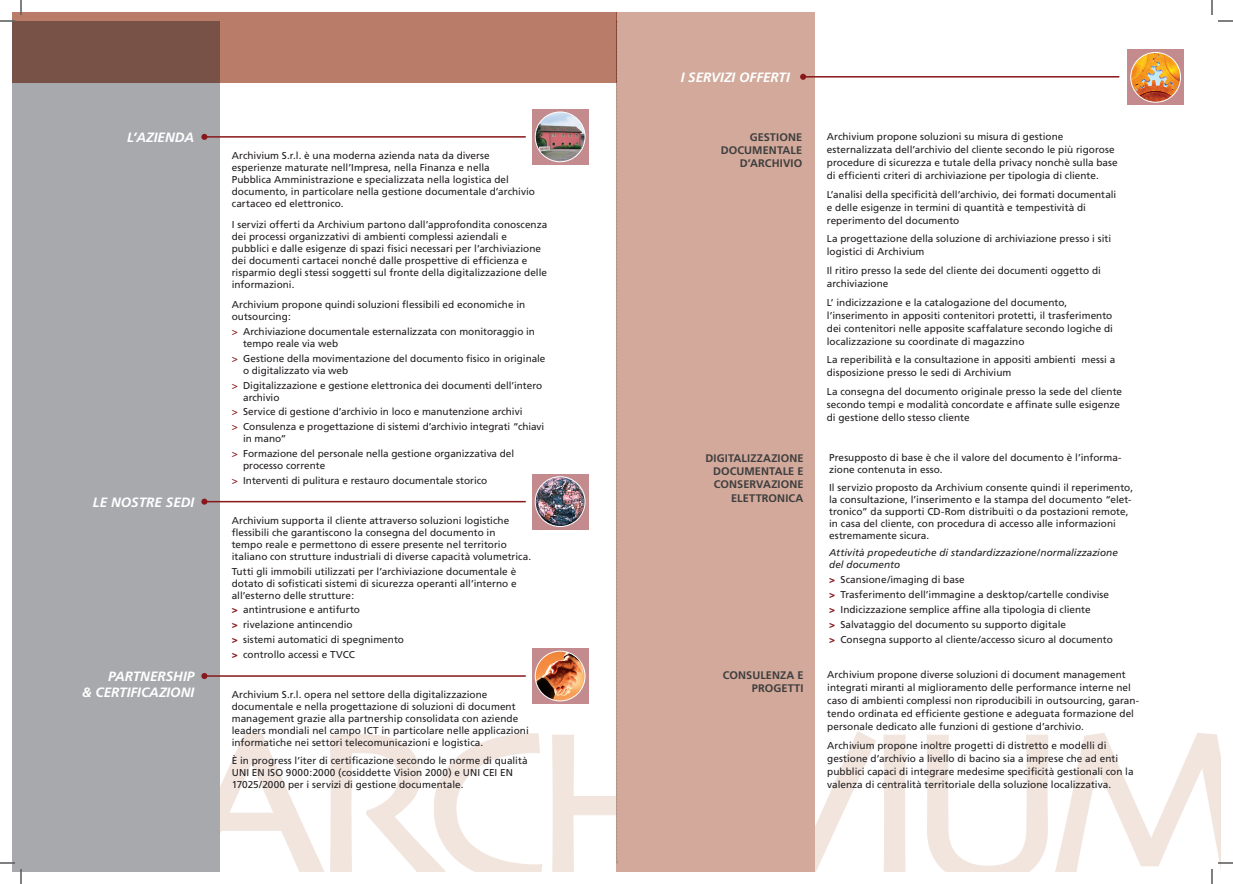
<style>
.page{position:relative;width:1233px;height:884px;background:#fff}
.page>*{position:absolute;margin:0;border:0;box-sizing:border-box;transform-origin:0 0}
.t1{font:italic 700 13.5px/16.2px "Frutiger";color:#fff;text-align:right}
.t2{font:700 11px/13.2px "Frutiger";letter-spacing:.01em;color:#3e3e3f;text-align:right}
.t3{font:10px/12px "Frutiger";color:#231f20}
.t4{font:italic 10px/12px "Frutiger";letter-spacing:.005em;color:#231f20}
.s1{color:#88181b}
.s2{font-weight:900;color:#88181b}
</style>
<div class="page">
<img style="left:219px;top:598px;width:1001px;height:273px">
<div style="left:12px;top:21px;width:207px;height:850px;background:#a8a9ad"></div>
<div style="left:616px;top:12px;width:199px;height:859px;background:#d2a99a"></div>
<svg style="left:616px;top:21px;width:1px;height:842px"></svg>
<svg style="left:1127px;top:49px;width:56px;height:56px"></svg>
<img style="left:1130px;top:52px;width:50px;height:50px;border-radius:50%">
<div style="left:1130px;top:52px;width:50px;height:50px;border:1px solid #fff;border-radius:50%"></div>
<svg style="left:532px;top:109px;width:56px;height:56px"></svg>
<img style="left:535px;top:112px;width:50px;height:50px;border-radius:50%">
<div style="left:535px;top:112px;width:50px;height:50px;border:1px solid #fff;border-radius:50%"></div>
<hr style="left:204px;top:136px;width:322px;height:2px;background:#88181b">
<svg style="left:201px;top:134px;width:6px;height:6px"></svg>
<svg style="left:532px;top:474px;width:56px;height:56px"></svg>
<img style="left:535px;top:477px;width:50px;height:49px;border-radius:50%">
<div style="left:535px;top:476px;width:50px;height:51px;border:1px solid #fff;border-radius:50%"></div>
<hr style="left:204px;top:501px;width:322px;height:1px;background:#88181b">
<svg style="left:201px;top:499px;width:6px;height:6px"></svg>
<svg style="left:532px;top:648px;width:56px;height:56px"></svg>
<img style="left:535px;top:651px;width:50px;height:50px;border-radius:50%">
<div style="left:535px;top:651px;width:50px;height:50px;border:1px solid #fff;border-radius:50%"></div>
<hr style="left:204px;top:675px;width:322px;height:2px;background:#88181b">
<svg style="left:201px;top:673px;width:6px;height:6px"></svg>
<hr style="left:803px;top:76px;width:316px;height:2px;background:#88181b">
<svg style="left:800px;top:74px;width:6px;height:6px"></svg>
<svg style="left:12px;top:12px;width:604px;height:70px;background:#a56f5e"></svg>
<svg style="left:1218px;top:20px;width:15px;height:2px"></svg>
<svg style="left:1218px;top:862px;width:15px;height:2px"></svg>
<svg style="left:0;top:0;width:22px;height:22px"></svg>
<svg style="left:0;top:862px;width:22px;height:22px"></svg>
<svg style="left:1211px;top:0;width:1px;height:15px"></svg>
<svg style="left:1211px;top:869px;width:1px;height:15px"></svg>
<h1 class="t1" style="left:127px;top:129px;width:69px">L’AZIENDA</h1>
<h1 class="t1" style="left:93px;top:494px;width:103px">LE NOSTRE SEDI</h1>
<h1 class="t1" style="left:82px;top:668px;width:114px">PARTNERSHIP<br>&amp; CERTIFICAZIONI</h1>
<p class="t3" style="left:232px;top:149px;width:305px">Archivium S.r.l. è una moderna azienda nata da diverse esperienze maturate nell’Impresa, nella Finanza e nella<br>Pubblica Amministrazione e specializzata nella logistica del documento, in particolare nella gestione documentale d’archivio cartaceo ed elettronico.</p>
<p class="t3" style="left:232px;top:218px;width:317px">I servizi offerti da Archivium partono dall’approfondita conoscenza dei processi organizzativi di ambienti complessi aziendali e<br>pubblici e dalle esigenze di spazi fisici necessari per l’archiviazione dei documenti cartacei nonché dalle prospettive di efficienza e risparmio degli stessi soggetti sul fronte della digitalizzazione delle informazioni.</p>
<p class="t3" style="left:232px;top:298px;width:295px">Archivium propone quindi soluzioni flessibili ed economiche in outsourcing:</p>
<p class="t3" style="left:243px;top:325px;width:293px;text-indent:-11px"><span class="s1">&gt;</span> Archiviazione documentale esternalizzata con monitoraggio in tempo reale via web</p>
<p class="t3" style="left:243px;top:352px;width:304px;text-indent:-11px"><span class="s1">&gt;</span> Gestione della movimentazione del documento fisico in originale o digitalizzato via web</p>
<p class="t3" style="left:243px;top:379px;width:301px;text-indent:-11px"><span class="s1">&gt;</span> Digitalizzazione e gestione elettronica dei documenti dell’intero archivio</p>
<p class="t3" style="left:232px;top:404px;width:314px;line-height:14.8px"><span class="s1">&gt;</span> Service di gestione d’archivio in loco e manutenzione archivi<br><span class="s1">&gt;</span> Consulenza e progettazione di sistemi d’archivio integrati “chiavi</p>
<p class="t3" style="left:232px;top:431px;width:284px;line-height:14.8px;text-indent:11px">in mano”<br><span class="s1">&gt;</span> Formazione del personale nella gestione organizzativa del</p>
<p class="t3" style="left:232px;top:458px;width:257px;line-height:14.8px;text-indent:11px">processo corrente<br><span class="s1">&gt;</span> Interventi di pulitura e restauro documentale storico</p>
<p class="t3" style="left:232px;top:514px;width:301px">Archivium supporta il cliente attraverso soluzioni logistiche flessibili che garantiscono la consegna del documento in<br>tempo reale e permettono di essere presente nel territorio italiano con strutture industriali di diverse capacità volumetrica.</p>
<p class="t3" style="left:232px;top:565px;width:286px;text-align:justify">Tutti gli immobili utilizzati per l’archiviazione documentale è dotato di sofisticati sistemi di sicurezza operanti all’interno e all’esterno delle strutture:</p>
<p class="t3" style="left:232px;top:602px;width:174px;line-height:14.8px"><span class="s2">&gt;</span> antintrusione e antifurto<br><span class="s2">&gt;</span> rivelazione antincendio<br><span class="s2">&gt;</span> sistemi automatici di spegnimento <span class="s2">&gt;</span> controllo accessi e TVCC</p>
<p class="t3" style="left:232px;top:689px;width:298px">Archivium S.r.l. opera nel settore della digitalizzazione documentale e nella progettazione di soluzioni di document management grazie alla partnership consolidata con aziende leaders mondiali nel campo ICT in particolare nelle applicazioni informatiche nei settori telecomunicazioni e logistica.</p>
<p class="t3" style="left:232px;top:754px;width:297px">È in progress l’iter di certificazione secondo le norme di qualità<br>UNI EN ISO 9000:2000 (cosiddette Vision 2000) e UNI CEI EN<br>17025/2000 per i servizi di gestione documentale.</p>
<h1 class="t1" style="left:680px;top:69px;width:111px">I SERVIZI OFFERTI</h1>
<p class="t2" style="left:721px;top:130px;width:83px">GESTIONE<br>DOCUMENTALE<br>D’ARCHIVIO</p>
<p class="t2" style="left:705px;top:451px;width:98px">DIGITALIZZAZIONE<br>DOCUMENTALE E<br>CONSERVAZIONE<br>ELETTRONICA</p>
<p class="t2" style="left:752px;top:668px;width:52px;text-align:left;text-indent:-29px">CONSULENZA E<br>PROGETT</p>
<p class="t2" style="left:800px;top:681px;width:5px">I</p>
<p class="t3" style="left:827px;top:130px;width:292px;line-height:13px">Archivium propone soluzioni su misura di gestione esternalizzata dell’archivio del cliente secondo le più rigorose procedure di sicurezza e tutale della privacy nonchè sulla base di efficienti criteri di archiviazione per tipologia di cliente.</p>
<p class="t3" style="left:827px;top:188px;width:291px;line-height:13px">L’analisi della specificità dell’archivio, dei formati documentali e delle esigenze in termini di quantità e tempestività di reperimento del documento</p>
<p class="t3" style="left:827px;top:232px;width:286px;line-height:13px">La progettazione della soluzione di archiviazione presso i siti logistici di Archivium</p>
<p class="t3" style="left:827px;top:264px;width:276px;line-height:13px">Il ritiro presso la sede del cliente dei documenti oggetto di archiviazione</p>
<p class="t3" style="left:827px;top:296px;width:288px;line-height:13px">L’ indicizzazione e la catalogazione del documento, l’inserimento in appositi contenitori protetti, il trasferimento dei contenitori nelle apposite scaffalature secondo logiche di localizzazione su coordinate di magazzino</p>
<p class="t3" style="left:827px;top:353px;width:290px;line-height:13px">La reperibilità e la consultazione in appositi ambienti messi a disposizione presso le sedi di Archivium</p>
<p class="t3" style="left:827px;top:385px;width:297px;line-height:13px">La consegna del documento originale presso la sede del cliente secondo tempi e modalità concordate e affinate sulle esigenze di gestione dello stesso cliente</p>
<p class="t3" style="left:829px;top:451px;width:294px">Presupposto di base è che il valore del documento è l’informa&shy;zione contenuta in esso.</p>
<p class="t3" style="left:829px;top:481px;width:305px">Il servizio proposto da Archivium consente quindi il reperimento, la consultazione, l’inserimento e la stampa del documento “elet&shy;tronico” da supporti CD-Rom distribuiti o da postazioni remote, in casa del cliente, con procedura di accesso alle informazioni estremamente sicura.</p>
<p class="t4" style="left:829px;top:547px;width:290px">Attività propedeutiche di standardizzazione/normalizzazione del documento</p>
<p class="t3" style="left:829px;top:572px;width:285px;line-height:14.8px"><span class="s2">&gt;</span> Scansione/imaging di base<br><span class="s2">&gt;</span> Trasferimento dell’immagine a desktop/cartelle condivise <span class="s2">&gt;</span> Indicizzazione semplice affine alla tipologia di cliente<br><span class="s2">&gt;</span> Salvataggio del documento su supporto digitale<br><span class="s2">&gt;</span> Consegna supporto al cliente/accesso sicuro al documento</p>
<p class="t3" style="left:827px;top:668px;width:313px;line-height:13px">Archivium propone diverse soluzioni di document management integrati miranti al miglioramento delle performance interne nel caso di ambienti complessi non riproducibili in outsourcing, garan&shy;tendo ordinata ed efficiente gestione e adeguata formazione del personale dedicato alle funzioni di gestione d’archivio.</p>
<p class="t3" style="left:827px;top:739px;width:308px;line-height:13px">Archivium propone inoltre progetti di distretto e modelli di gestione d’archivio a livello di bacino sia a imprese che ad enti pubblici capaci di integrare medesime specificità gestionali con la valenza di centralità territoriale della soluzione localizzativa.</p>
</div>
